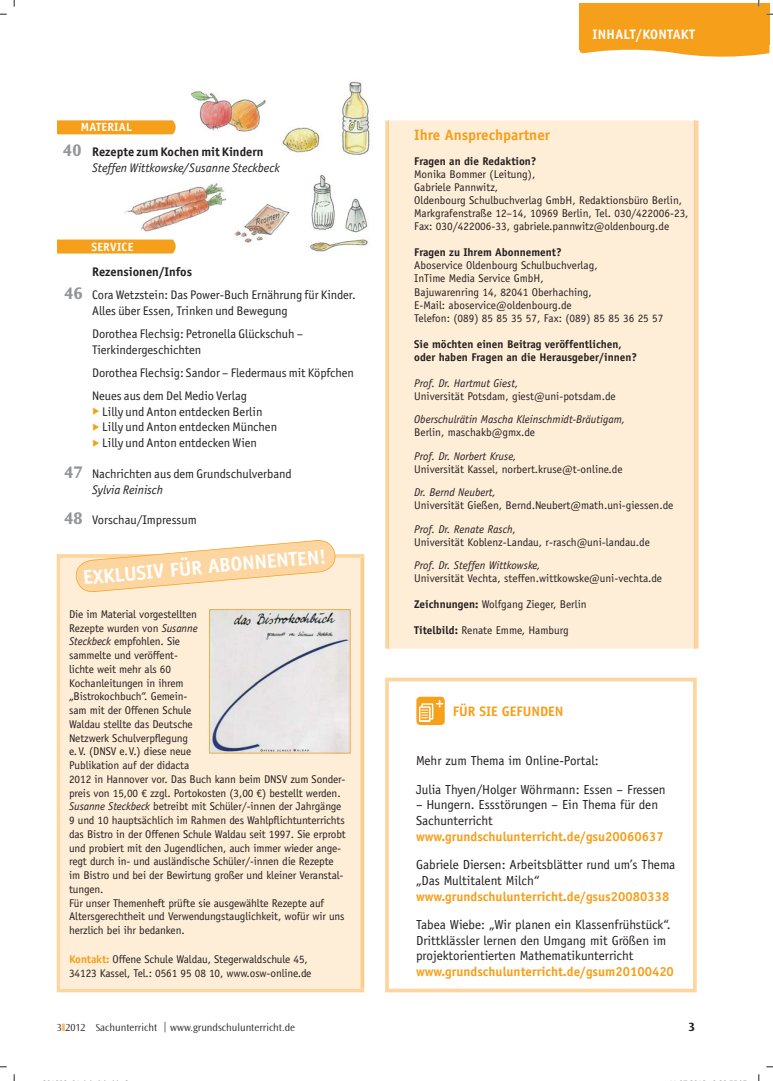
<style>
.page{position:relative;width:773px;height:1081px;background:#fff}
.page>*{position:absolute;margin:0;border:0;box-sizing:border-box;transform-origin:0 0}
.t1{font:700 20px "Officina Sans Std";color:#fff}
.t2{font:700 15px "Officina Sans Std";color:#f59f1a}
.t3{font:700 13.75px "Officina Sans Std";letter-spacing:.02em;color:#fff}
.t4{font:700 13.75px "Officina Sans Std";color:#f59f1a}
.t5{font:13.12px/15.8px "Officina Sans Std";color:#231f20}
.t6{font:700 13.12px "Officina Sans Std";color:#f59f1a}
.t7{font:12.5px/23.1px "Officina Sans Std";color:#231f20}
.t8{font:italic 12.5px/15.6px "Officina Sans Std";color:#231f20}
.t9{font:700 12.5px "Ocean Sans Std";color:#231f20}
.t10{font:700 11.88px "Officina Sans Std";letter-spacing:.02em;color:#fff}
.t11{font:11.25px/13.8px "Officina Sans Std";letter-spacing:-.01em;color:#231f20}
.t12{font:italic 11.25px "Officina Sans Std";color:#231f20}
.t13{font:700 11.25px/13.2px "Officina Sans Std";color:#231f20}
.t14{font:300 10.62px "Ocean Sans Std";color:#231f20}
.s1{font-family:"Ocean Sans Std";font-weight:700;font-style:normal;font-size:17.5px;color:#939598}
.s2{font-weight:700;font-style:normal}
.s3{font-weight:700}
.s4{font-family:"Ocean Sans Std";font-weight:700;font-size:17.5px;color:#939598}
.s5{color:#f59f1a}
.s6{font-style:italic}
.s7{font-weight:700;color:#f59f1a}
.s8{color:#fab962}
</style>
<div class="page">
<svg style="left:578px;top:45px;width:191px;height:12px"></svg>
<div style="left:578px;top:4px;width:191px;height:41px;background:#f59f1a"></div>
<img style="left:124px;top:183px;width:103px;height:49px">
<div style="left:389px;top:120px;width:305px;height:528px;background:#ffeed7"></div>
<hr style="left:695px;top:121px;width:3px;height:527px;background:#fdd5a0">
<hr style="left:694px;top:121px;width:1px;height:527px;background:#fdcd8d">
<svg style="left:385px;top:121px;width:4px;height:527px;background:#fdd5a1"></svg>
<hr style="left:389px;top:121px;width:1px;height:527px;background:#fdcd8d">
<svg style="left:57px;top:120px;width:119px;height:14px;background:#f5a222"></svg>
<svg style="left:57px;top:239px;width:119px;height:14px;background:#f5a325"></svg>
<svg style="left:385px;top:677px;width:311px;height:315px"></svg>
<svg style="left:57px;top:554px;width:307px;height:438px;background:#fdd7a6"></svg>
<div style="left:60px;top:558px;width:304px;height:430px;background:#ffeed7"></div>
<svg style="left:75px;top:540px;width:261px;height:53px"></svg>
<svg style="left:209px;top:609px;width:141px;height:144px;background:#dddada"></svg>
<img style="left:342px;top:81px;width:28px;height:74px">
<img style="left:192px;top:91px;width:74px;height:41px">
<img style="left:234px;top:203px;width:56px;height:40px">
<img style="left:308px;top:175px;width:60px;height:77px">
<img style="left:282px;top:127px;width:40px;height:26px">
<svg style="left:0;top:13px;width:7px;height:2px"></svg>
<svg style="left:766px;top:13px;width:6px;height:2px"></svg>
<svg style="left:13px;top:0;width:2px;height:7px"></svg>
<svg style="left:13px;top:1074px;width:2px;height:7px"></svg>
<p class="t10" style="left:81px;top:122px;width:53px">MATERIAL</p>
<p class="t8" style="left:92px;top:145px;width:189px;text-indent:-29px"><span class="s1">40</span> <span class="s2">Rezepte zum Kochen mit Kindern<br></span>Steffen Wittkowske/Susanne Steckbeck</p>
<p class="t10" style="left:91px;top:242px;width:44px">SERVICE</p>
<p class="t7" style="left:64px;top:262px;width:292px;text-indent:28px"><span class="s3">Rezensionen/Infos<br></span><span class="s4">46</span> Cora Wetzstein: Das Power-Buch Ernährung für Kinder.</p>
<p class="t7" style="left:92px;top:300px;width:212px">Alles über Essen, Trinken und Bewegung<br>Dorothea Flechsig: Petronella Glückschuh –</p>
<p class="t7" style="left:92px;top:339px;width:263px">Tierkindergeschichten<br>Dorothea Flechsig: Sandor – Fledermaus mit Köpfchen<br>Neues aus dem Del Medio Verlag</p>
<p class="t7" style="left:92px;top:401px;width:172px"><span class="s5">✓</span> Lilly und Anton entdecken Berlin</p>
<p class="t7" style="left:92px;top:417px;width:186px"><span class="s5">✓</span> Lilly und Anton entdecken München</p>
<p class="t7" style="left:92px;top:432px;width:166px"><span class="s5">✓</span> Lilly und Anton entdecken Wien</p>
<p class="t7" style="left:92px;top:467px;width:201px;line-height:15.6px;text-indent:-28px"><span class="s4">47</span> Nachrichten aus dem Grundschulverband<br><span class="s6">Sylvia Reinisch</span></p>
<p class="t7" style="left:64px;top:510px;width:134px"><span class="s4">48</span> Vorschau/Impressum</p>
<h1 class="t1" style="left:83px;top:570px;width:245px;rotate:-5deg">EXKLUSIV FÜR ABONNENTEN!</h1>
<p class="t11" style="left:69px;top:608px;width:278px">Die im Material vorgestellten<br>Rezepte wurden von <span class="s6">Susanne<br>Steckbeck</span> empfohlen. Sie<br>sammelte und veröffent-<br>lichte weit mehr als 60<br>Kochanleitungen in ihrem<br>„Bistrokochbuch“. Gemein-<br>sam mit der Offenen Schule<br>Waldau stellte das Deutsche<br>Netzwerk Schulverpflegung<br>e. V. (DNSV e. V.) diese neue<br>Publikation auf der didacta<br>2012 in Hannover vor. Das Buch kann beim DNSV zum Sonder&shy;preis von 15,00 € zzgl. Portokosten (3,00 €) bestellt werden.<br><span class="s6">Susanne Steckbeck</span> betreibt mit Schüler/-innen der Jahrgänge 9 und 10 hauptsächlich im Rahmen des Wahlpflichtunterrichts das Bistro in der Offenen Schule Waldau seit 1997. Sie erprobt und probiert mit den Jugendlichen, auch immer wieder ange&shy;regt durch in- und ausländische Schüler/-innen die Rezepte im Bistro und bei der Bewirtung großer und kleiner Veranstal&shy;tungen.<br>Für unser Themenheft prüfte sie ausgewählte Rezepte auf Altersgerechtheit und Verwendungstauglichkeit, wofür wir uns herzlich bei ihr bedanken.</p>
<p class="t11" style="left:69px;top:953px;width:244px"><span class="s7">Kontakt:</span> Offene Schule Waldau, Stegerwaldschule 45,<br>34123 Kassel, Tel.: 0561 95 08 10, www.osw-online.de</p>
<p class="t14" style="left:57px;top:1022px;width:240px">3<span class="s8">❚</span>2012 Sachunterricht | www.grundschulunterricht.de</p>
<p class="t3" style="left:592px;top:29px;width:104px">INHALT/KONTAKT</p>
<h2 class="t2" style="left:414px;top:130px;width:137px">Ihre Ansprechpartner</h2>
<p class="t13" style="left:414px;top:155px;width:124px">Fragen an die Redaktion?</p>
<p class="t11" style="left:414px;top:169px;width:276px;line-height:13.1px">Monika Bommer (Leitung),<br>Gabriele Pannwitz,<br>Oldenbourg Schulbuchverlag GmbH, Redaktionsbüro Berlin, Markgrafenstraße 12–14, 10969 Berlin, Tel. 030/422006-23, Fax: 030/422006-33, gabriele.pannwitz@oldenbourg.de</p>
<p class="t13" style="left:414px;top:247px;width:149px">Fragen zu Ihrem Abonnement?</p>
<p class="t11" style="left:414px;top:260px;width:251px;line-height:13.1px">Aboservice Oldenbourg Schulbuchverlag,<br>InTime Media Service GmbH,<br>Bajuwarenring 14, 82041 Oberhaching,<br>E-Mail: aboservice@oldenbourg.de<br>Telefon: (089) 85 85 35 57, Fax: (089) 85 85 36 25 57</p>
<p class="t13" style="left:414px;top:338px;width:224px">Sie möchten einen Beitrag veröffentlichen, oder haben Fragen an die Herausgeber/innen?</p>
<p class="t12" style="left:414px;top:378px;width:106px">Prof. Dr. Hartmut Giest,</p>
<p class="t11" style="left:414px;top:390px;width:203px">Universität Potsdam, giest@uni-potsdam.de</p>
<p class="t12" style="left:414px;top:415px;width:212px">Oberschulrätin Mascha Kleinschmidt-Bräutigam,</p>
<p class="t11" style="left:414px;top:427px;width:122px">Berlin, maschakb@gmx.de</p>
<p class="t12" style="left:414px;top:451px;width:104px">Prof. Dr. Norbert Kruse,</p>
<p class="t11" style="left:414px;top:463px;width:210px">Universität Kassel, norbert.kruse@t-online.de</p>
<p class="t12" style="left:414px;top:488px;width:83px">Dr. Bernd Neubert,</p>
<p class="t11" style="left:414px;top:500px;width:261px">Universität Gießen, Bernd.Neubert@math.uni-giessen.de</p>
<p class="t12" style="left:414px;top:524px;width:103px">Prof. Dr. Renate Rasch,</p>
<p class="t11" style="left:414px;top:536px;width:237px">Universität Koblenz-Landau, r-rasch@uni-landau.de</p>
<p class="t12" style="left:414px;top:561px;width:128px">Prof. Dr. Steffen Wittkowske,</p>
<p class="t11" style="left:414px;top:573px;width:249px">Universität Vechta, steffen.wittkowske@uni-vechta.de</p>
<p class="t11" style="left:414px;top:598px;width:174px"><span class="s3">Zeichnungen:</span> Wolfgang Zieger, Berlin</p>
<p class="t11" style="left:414px;top:624px;width:156px"><span class="s3">Titelbild:</span> Renate Emme, Hamburg</p>
<p class="t4" style="left:452px;top:706px;width:112px">FÜR SIE GEFUNDEN</p>
<p class="t5" style="left:416px;top:748px;width:251px;line-height:28.2px">Mehr zum Thema im Online-Portal:<br>Julia Thyen/Holger Wöhrmann: Essen – Fressen</p>
<p class="t5" style="left:416px;top:798px;width:243px">– Hungern. Essstörungen – Ein Thema für den<br>Sachunterricht</p>
<p class="t6" style="left:416px;top:831px;width:249px">www.grundschulunterricht.de/gsu20060637</p>
<p class="t5" style="left:416px;top:858px;width:261px">Gabriele Diersen: Arbeitsblätter rund um’s Thema „Das Multitalent Milch“</p>
<p class="t6" style="left:416px;top:891px;width:255px">www.grundschulunterricht.de/gsus20080338</p>
<p class="t5" style="left:416px;top:918px;width:256px">Tabea Wiebe: „Wir planen ein Klassenfrühstück“.<br>Drittklässler lernen den Umgang mit Größen im projektorientierten Mathematikunterricht</p>
<p class="t6" style="left:416px;top:967px;width:259px">www.grundschulunterricht.de/gsum20100420</p>
<p class="t9" style="left:688px;top:1021px;width:8px">3</p>
</div>
